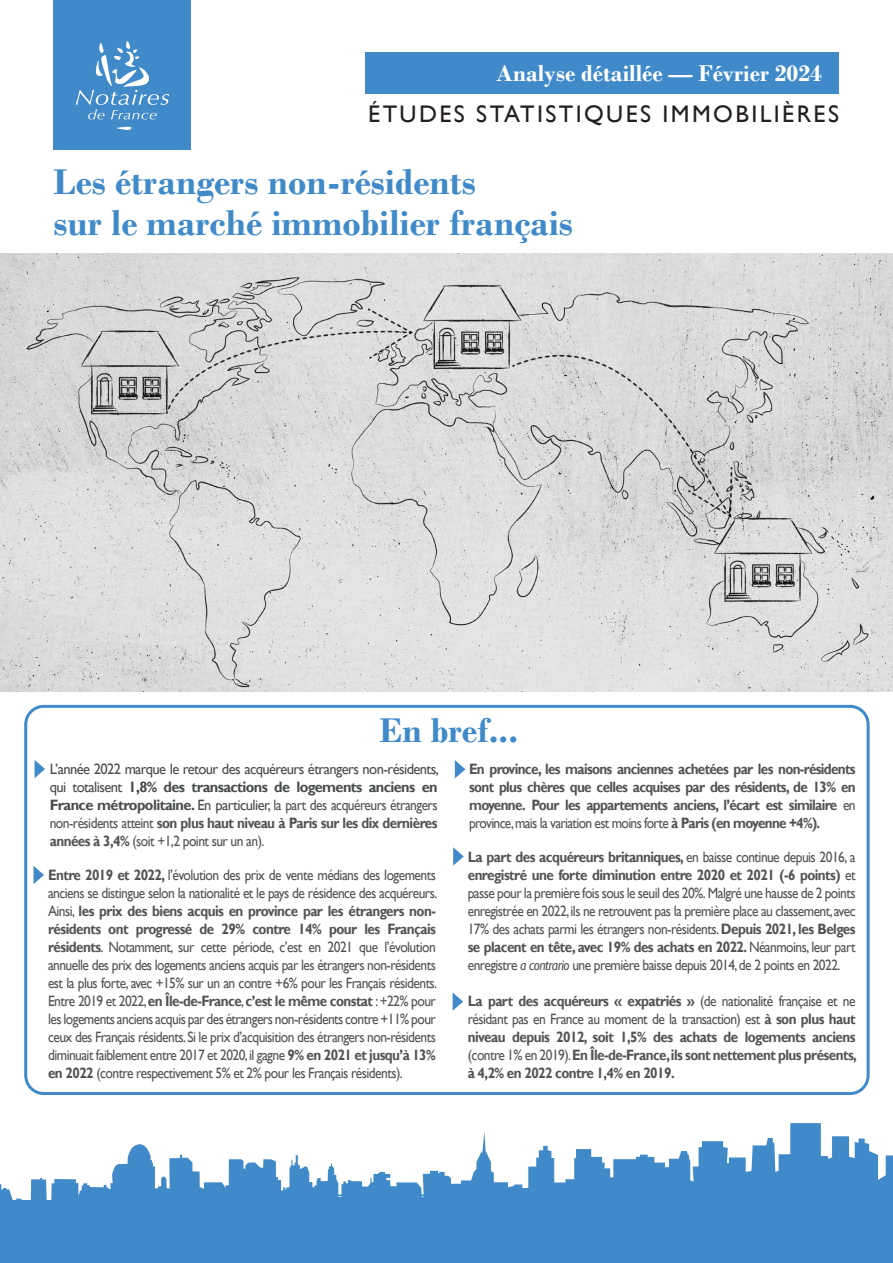
<style>
.page{position:relative;width:893px;height:1263px;background:#fff}
.page>*{position:absolute;margin:0;border:0;box-sizing:border-box;transform-origin:0 0}
.t1{font:700 37.5px "Bodoni";color:#408ac9}
.t2{font:700 36px "Bodoni";color:#408ac9}
.t3{font:24px "Gill Sans";letter-spacing:.1em;color:#231f20}
.t4{font:700 24px "Bodoni";color:#fff}
.t5{font:15px/18px "Gill Sans";letter-spacing:-.04em;color:#535355;text-align:justify;scale:.9 1}
.t6{font:700 15px/18px "Gill Sans";letter-spacing:-.04em;color:#535355;text-align:justify;scale:.9 1}
.t7{font:15px/18px "Gill Sans";letter-spacing:-.04em;color:#494c4d;text-align:justify}
.s1{font-weight:700}
.s2{color:#535355}
.s3{font-weight:700;color:#535355}
.s4{font-weight:400}
.s5{font-style:italic}
</style>
<div class="page">
<div style="left:24px;top:705px;width:846px;height:390px;border:3px solid #408ac9;border-radius:18px"></div>
<div style="left:0;top:1200px;width:893px;height:63px;background:#408ac9"></div>
<svg style="left:0;top:1123px;width:893px;height:77px"></svg>
<img style="left:0;top:254px;width:893px;height:438px">
<svg style="left:453px;top:847px;width:11px;height:19px"></svg>
<svg style="left:35px;top:760px;width:10px;height:18px"></svg>
<div style="left:365px;top:53px;width:474px;height:41px;background:#408ac9"></div>
<div style="left:54px;top:0;width:137px;height:150px;background:#408ac9"></div>
<svg style="left:117px;top:126px;width:15px;height:4px"></svg>
<svg style="left:76px;top:41px;width:93px;height:78px"></svg>
<svg style="left:453px;top:993px;width:10px;height:18px"></svg>
<svg style="left:34px;top:866px;width:10px;height:18px"></svg>
<svg style="left:455px;top:760px;width:10px;height:18px"></svg>
<p class="t4" style="left:496px;top:59px;width:327px">Analyse détaillée — Février 2024</p>
<p class="t3" style="left:368px;top:100px;width:472px">ÉTUDES STATISTIQUES IMMOBILIÈRES</p>
<p class="t1" style="left:54px;top:160px;width:424px">Les étrangers non-résidents</p>
<p class="t1" style="left:54px;top:200px;width:521px">sur le marché immobilier français</p>
<p class="t2" style="left:379px;top:709px;width:140px">En bref...</p>
<p class="t7" style="left:50px;top:760px;width:391px">L’année 2022 marque le retour des acquéreurs étrangers non-résidents, qui totalisent <span class="s1">1,8% des transactions de logements anciens en France métropolitaine.</span> En particulier, <span class="s2">la part des acquéreurs étrangers non-résidents atteint</span> <span class="s3">son plus haut niveau à Paris sur les dix dernières années à 3,4%</span> <span class="s2">(soit +1,2 point sur un an).</span></p>
<p class="t5" style="left:48px;top:866px;width:434px"><span class="s1">Entre 2019 et 2022,</span> l’évolution des prix de vente médians des logements anciens se distingue selon la nationalité et le pays de résidence des acquéreurs.<br>Ainsi, <span class="s1">les prix des biens acquis en province par les étrangers non&shy;résidents ont progressé de 29% contre 14% pour les Français résidents</span>. Notamment, sur cette période, c’est en 2021 que l’évolution annuelle des prix des logements anciens acquis par les étrangers non-résidents est la plus forte, avec +15% sur un an contre +6% pour les Français résidents.<br>Entre 2019 et 2022, <span class="s1">en Île-de-France</span>, <span class="s1">c’est le même constat</span> : +22% pour les logements anciens acquis par des étrangers non-résidents contre +11% pour ceux des Français résidents. Si le prix d’acquisition des étrangers non-résidents diminuait faiblement entre 2017 et 2020, il gagne <span class="s1">9% en 2021 et jusqu’à 13% en 2022</span> (contre respectivement 5% et 2% pour les Français résidents).</p>
<p class="t6" style="left:469px;top:761px;width:431px">En province, les maisons anciennes achetées par les non-résidents sont plus chères que celles acquises par des résidents, de 13% en moyenne. Pour les appartements anciens, l’écart est similaire <span class="s4">en province, mais la variation est moins forte</span> à Paris (en moyenne +4%).</p>
<p class="t5" style="left:468px;top:848px;width:432px"><span class="s1">La part des acquéreurs britanniques,</span> en baisse continue depuis 2016, a <span class="s1">enregistré une forte diminution entre 2020 et 2021 (-6 points)</span> et passe pour la première fois sous le seuil des 20%. Malgré une hausse de 2 points enregistrée en 2022, ils ne retrouvent pas la première place au classement, avec 17% des achats parmi les étrangers non-résidents. <span class="s1">Depuis 2021, les Belges se placent en tête, avec 19% des achats en 2022.</span> Néanmoins, leur part enregistre <span class="s5">a contrario</span> une première baisse depuis 2014, de 2 points en 2022.</p>
<p class="t6" style="left:468px;top:992px;width:434px">La part des acquéreurs « expatriés » <span class="s4">(de nationalité française et ne résidant pas en France au moment de la transaction) est</span> à son plus haut niveau depuis 2012, soit 1,5% des achats de logements anciens <span class="s4">(contre 1% en 2019).</span> En Île-de-France, ils sont nettement plus présents, à 4,2% en 2022 contre 1,4% en 2019.</p>
</div>
